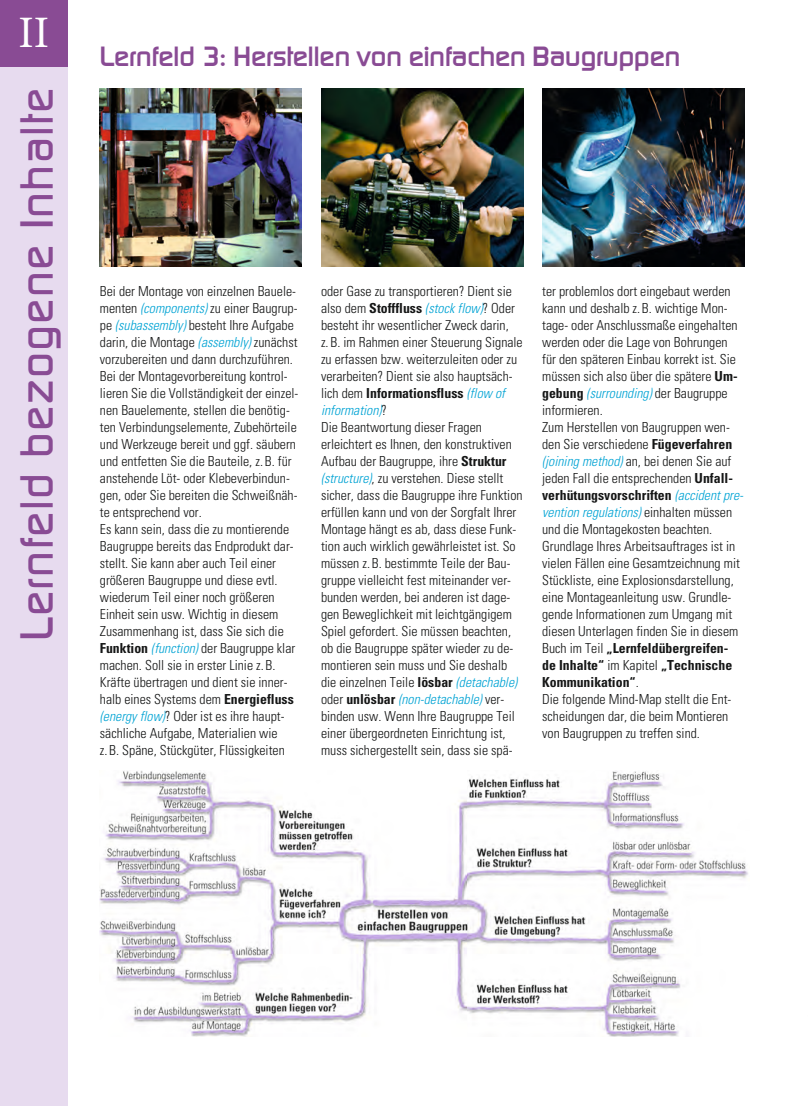
<style>
.page{position:relative;width:808px;height:1106px;background:#fff}
.page>*{position:absolute;margin:0;border:0;box-sizing:border-box;transform-origin:0 0}
.t1{font:500 45px "Digineu";letter-spacing:.03em;color:#894b94}
.t2{font:700 27px "Digineu";color:#894b94}
.t3{font:300 condensed 13.8px/17px "H Tunivers";color:#151616}
.s1{font-style:italic;color:#00a3d4}
.s2{font-weight:700}
</style>
<div class="page">
<div style="left:0;top:0;width:68px;height:1105px;background:#e7dbef"></div>
<div style="left:0;top:0;width:68px;height:67px;background:#894b94"></div>
<img style="left:100px;top:770px;width:648px;height:267px">
<img style="left:100px;top:88px;width:202px;height:179px">
<img style="left:321px;top:88px;width:202px;height:179px">
<img style="left:542px;top:88px;width:202px;height:178px">
<h2 class="t2" style="left:19px;top:41px;width:663px"><sup>II</sup> Lernfeld 3: Herstellen von einfachen Baugruppen</h2>
<h1 class="t1" style="left:11px;top:641px;width:555px;rotate:-90deg">Lernfeld bezogene Inhalte</h1>
<p class="t3" style="left:100px;top:282px;width:199px">Bei der Montage von einzelnen Bauele&shy;menten <span class="s1">(components)</span> zu einer Baugrup&shy;pe <span class="s1">(subassembly)</span> besteht Ihre Aufgabe darin, die Montage <span class="s1">(assembly)</span> zunächst vorzubereiten und dann durchzuführen.<br>Bei der Montagevorbereitung kontrol&shy;lieren Sie die Vollständigkeit der einzel&shy;nen Bauelemente, stellen die benötig&shy;ten Verbindungselemente, Zubehörteile und Werkzeuge bereit und ggf. säubern und entfetten Sie die Bauteile, z.B. für anstehende Löt- oder Klebeverbindun&shy;gen, oder Sie bereiten die Schweißnäh&shy;te entsprechend vor.<br>Es kann sein, dass die zu montierende Baugruppe bereits das Endprodukt dar&shy;stellt. Sie kann aber auch Teil einer größeren Baugruppe und diese evtl. wiederum Teil einer noch größeren Einheit sein usw. Wichtig in diesem Zusammenhang ist, dass Sie sich die <span class="s2">Funktion</span> <span class="s1">(function)</span> der Baugruppe klar machen. Soll sie in erster Linie z.B.<br>Kräfte übertragen und dient sie inner&shy;halb eines Systems dem <span class="s2">Energiefluss </span><span class="s1">(energy flow)</span>? Oder ist es ihre haupt&shy;sächliche Aufgabe, Materialien wie z.B. Späne, Stückgüter, Flüssigkeiten</p>
<p class="t3" style="left:321px;top:282px;width:203px">oder Gase zu transportieren? Dient sie also dem <span class="s2">Stofffluss</span> <span class="s1">(stock flow)</span>? Oder besteht ihr wesentlicher Zweck darin, z.B. im Rahmen einer Steuerung Signale zu erfassen bzw. weiterzuleiten oder zu verarbeiten? Dient sie also hauptsäch&shy;lich dem <span class="s2">Informationsfluss</span> <span class="s1">(flow of information)</span>?<br>Die Beantwortung dieser Fragen erleichtert es Ihnen, den konstruktiven Aufbau der Baugruppe, ihre <span class="s2">Struktur </span><span class="s1">(structure)</span>, zu verstehen. Diese stellt sicher, dass die Baugruppe ihre Funktion erfüllen kann und von der Sorgfalt Ihrer Montage hängt es ab, dass diese Funk&shy;tion auch wirklich gewährleistet ist. So müssen z.B. bestimmte Teile der Bau&shy;gruppe vielleicht fest miteinander ver&shy;bunden werden, bei anderen ist dage&shy;gen Beweglichkeit mit leichtgängigem Spiel gefordert. Sie müssen beachten, ob die Baugruppe später wieder zu de&shy;montieren sein muss und Sie deshalb die einzelnen Teile <span class="s2">lösbar</span> <span class="s1">(detachable) </span>oder <span class="s2">unlösbar</span> <span class="s1">(non-detachable)</span> ver&shy;binden usw. Wenn Ihre Baugruppe Teil einer übergeordneten Einrichtung ist, muss sichergestellt sein, dass sie spä-</p>
<p class="t3" style="left:542px;top:282px;width:202px">ter problemlos dort eingebaut werden kann und deshalb z.B. wichtige Mon&shy;tage- oder Anschlussmaße eingehalten werden oder die Lage von Bohrungen für den späteren Einbau korrekt ist. Sie müssen sich also über die spätere <span class="s2">Um&shy;gebung</span> <span class="s1">(surrounding)</span> der Baugruppe informieren.<br>Zum Herstellen von Baugruppen wen&shy;den Sie verschiedene <span class="s2">Fügeverfahren </span><span class="s1">(joining method)</span> an, bei denen Sie auf jeden Fall die entsprechenden <span class="s2">Unfall&shy;verhütungsvorschriften</span> <span class="s1">(accident pre&shy;vention regulations)</span> einhalten müssen und die Montagekosten beachten.<br>Grundlage Ihres Arbeitsauftrages ist in vielen Fällen eine Gesamtzeichnung mit Stückliste, eine Explosionsdarstellung, eine Montageanleitung usw. Grundle&shy;gende Informationen zum Umgang mit diesen Unterlagen finden Sie in diesem Buch im Teil <span class="s2">„Lernfeldübergreifen&shy;de Inhalte“</span> im Kapitel <span class="s2">„Technische Kommunikation“</span>.<br>Die folgende Mind-Map stellt die Ent&shy;scheidungen dar, die beim Montieren von Baugruppen zu treffen sind.</p>
</div>
